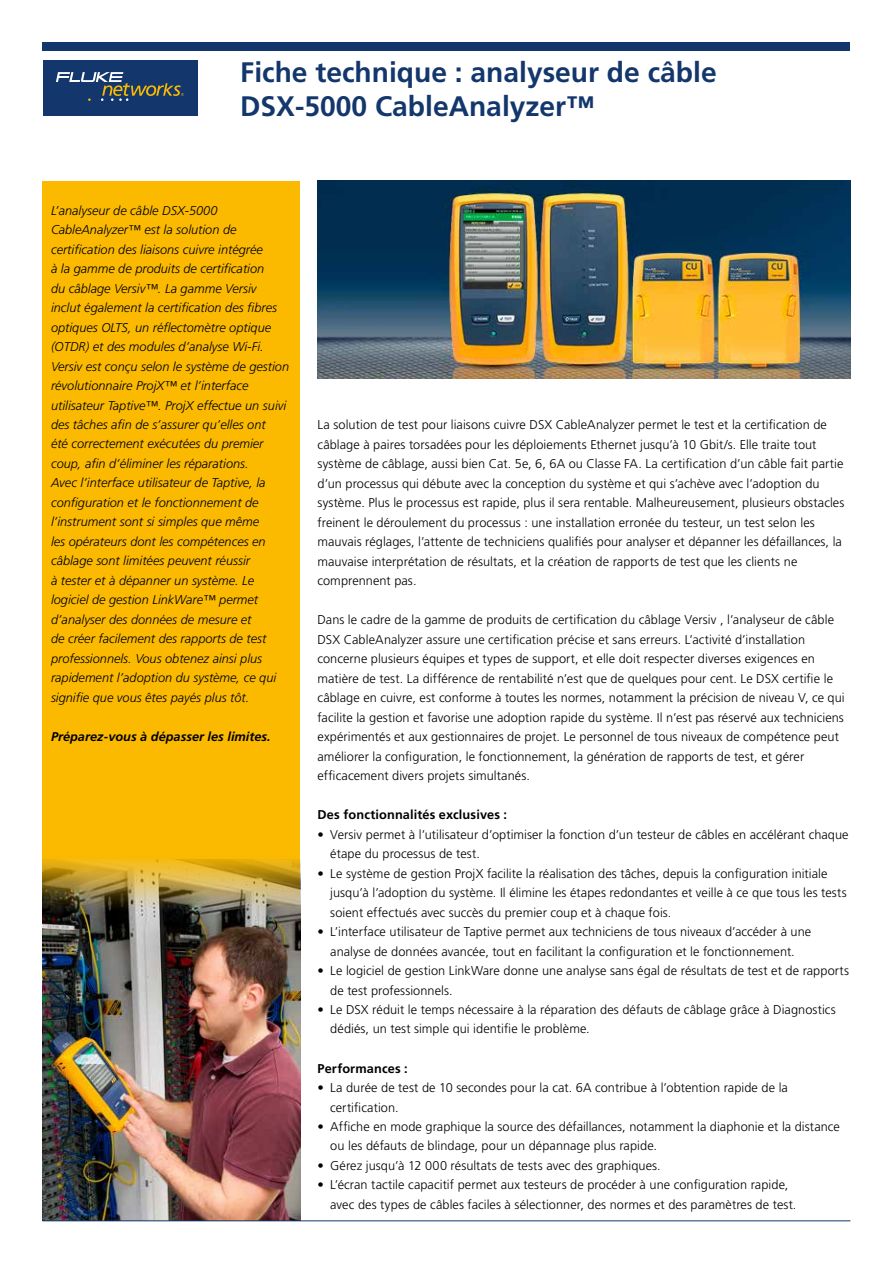
<style>
.page{position:relative;width:893px;height:1263px;background:#fff}
.page>*{position:absolute;margin:0;border:0;box-sizing:border-box;transform-origin:0 0}
.t1{font:700 28.2px/33.9px "Frutiger LT Std";color:#13376c}
.t2{font:300 12.75px/19.5px "Frutiger LT Std";letter-spacing:.005em;color:#000}
.t3{font:italic 300 12.75px/19.5px "Frutiger LT Std";color:#000}
.t4{font:700 12.75px "Frutiger LT Std";letter-spacing:.01em;color:#000}
.t5{font:italic 700 12.75px "Frutiger LT Std";color:#000}
</style>
<div class="page">
<div style="left:43px;top:60px;width:154px;height:56px;background:#13376c"></div>
<svg style="left:56px;top:72px;width:128px;height:29px"></svg>
<div style="left:43px;top:43px;width:807px;height:8px;background:#13376c"></div>
<div style="left:43px;top:181px;width:257px;height:1039px;background:#fbba00"></div>
<img style="left:43px;top:859px;width:257px;height:361px">
<img style="left:317px;top:181px;width:533px;height:197px">
<hr style="left:43px;top:1220px;width:807px;height:1px;background:#13376c">
<h1 class="t1" style="left:240px;top:55px;width:478px">Fiche technique : analyseur de câble<br>DSX-5000 CableAnalyzer™</h1>
<p class="t3" style="left:51px;top:200px;width:240px">L’analyseur de câble DSX-5000<br>CableAnalyzer™ est la solution de certification des liaisons cuivre intégrée<br>à la gamme de produits de certification<br>du câblage Versiv™. La gamme Versiv inclut également la certification des fibres optiques OLTS, un réflectomètre optique (OTDR) et des modules d’analyse Wi-Fi.<br>Versiv est conçu selon le système de gestion révolutionnaire ProjX™ et l’interface utilisateur Taptive™. ProjX effectue un suivi des tâches afin de s’assurer qu’elles ont<br>été correctement exécutées du premier coup, afin d’éliminer les réparations.<br>Avec l’interface utilisateur de Taptive, la configuration et le fonctionnement de l’instrument sont si simples que même<br>les opérateurs dont les compétences en câblage sont limitées peuvent réussir<br>à tester et à dépanner un système. Le logiciel de gestion LinkWare™ permet d’analyser des données de mesure et<br>de créer facilement des rapports de test professionnels. Vous obtenez ainsi plus rapidement l’adoption du système, ce qui signifie que vous êtes payés plus tôt.</p>
<p class="t5" style="left:51px;top:729px;width:221px">Préparez-vous à dépasser les limites.</p>
<p class="t2" style="left:317px;top:415px;width:528px">La solution de test pour liaisons cuivre DSX CableAnalyzer permet le test et la certification de câblage à paires torsadées pour les déploiements Ethernet jusqu’à 10 Gbit/s. Elle traite tout système de câblage, aussi bien Cat. 5e, 6, 6A ou Classe FA. La certification d’un câble fait partie d’un processus qui débute avec la conception du système et qui s’achève avec l’adoption du système. Plus le processus est rapide, plus il sera rentable. Malheureusement, plusieurs obstacles freinent le déroulement du processus : une installation erronée du testeur, un test selon les mauvais réglages, l’attente de techniciens qualifiés pour analyser et dépanner les défaillances, la mauvaise interprétation de résultats, et la création de rapports de test que les clients ne comprennent pas.</p>
<p class="t2" style="left:317px;top:610px;width:529px">Dans le cadre de la gamme de produits de certification du câblage Versiv , l’analyseur de câble DSX CableAnalyzer assure une certification précise et sans erreurs. L’activité d’installation concerne plusieurs équipes et types de support, et elle doit respecter diverses exigences en matière de test. La différence de rentabilité n’est que de quelques pour cent. Le DSX certifie le câblage en cuivre, est conforme à toutes les normes, notamment la précision de niveau V, ce qui facilite la gestion et favorise une adoption rapide du système. Il n’est pas réservé aux techniciens expérimentés et aux gestionnaires de projet. Le personnel de tous niveaux de compétence peut améliorer la configuration, le fonctionnement, la génération de rapports de test, et gérer efficacement divers projets simultanés.</p>
<p class="t4" style="left:317px;top:807px;width:191px">Des fonctionnalités exclusives :</p>
<p class="t2" style="left:330px;top:824px;width:520px;text-indent:-13px">• Versiv permet à l’utilisateur d’optimiser la fonction d’un testeur de câbles en accélérant chaque étape du processus de test.</p>
<p class="t2" style="left:330px;top:863px;width:518px;text-indent:-13px">• Le système de gestion ProjX facilite la réalisation des tâches, depuis la configuration initiale jusqu’à l’adoption du système. Il élimine les étapes redondantes et veille à ce que tous les tests soient effectués avec succès du premier coup et à chaque fois.</p>
<p class="t2" style="left:317px;top:922px;width:495px;text-align:center">• L’interface utilisateur de Taptive permet aux techniciens de tous niveaux d’accéder à une analyse de données avancée, tout en facilitant la configuration et le fonctionnement.</p>
<p class="t2" style="left:330px;top:961px;width:520px;text-indent:-13px">• Le logiciel de gestion LinkWare donne une analyse sans égal de résultats de test et de rapports de test professionnels.</p>
<p class="t2" style="left:330px;top:1000px;width:507px;text-indent:-13px">• Le DSX réduit le temps nécessaire à la réparation des défauts de câblage grâce à Diagnostics dédiés, un test simple qui identifie le problème.</p>
<p class="t4" style="left:317px;top:1060px;width:92px">Performances :</p>
<p class="t2" style="left:330px;top:1078px;width:459px;text-indent:-13px">• La durée de test de 10 secondes pour la cat. 6A contribue à l’obtention rapide de la certification.</p>
<p class="t2" style="left:330px;top:1117px;width:511px;text-indent:-13px">• Affiche en mode graphique la source des défaillances, notamment la diaphonie et la distance ou les défauts de blindage, pour un dépannage plus rapide.</p>
<p class="t2" style="left:317px;top:1156px;width:345px">• Gérez jusqu’à 12 000 résultats de tests avec des graphiques.</p>
<p class="t2" style="left:330px;top:1175px;width:468px;text-indent:-13px">• L’écran tactile capacitif permet aux testeurs de procéder à une configuration rapide, avec des types de câbles faciles à sélectionner, des normes et des paramètres de test.</p>
</div>
